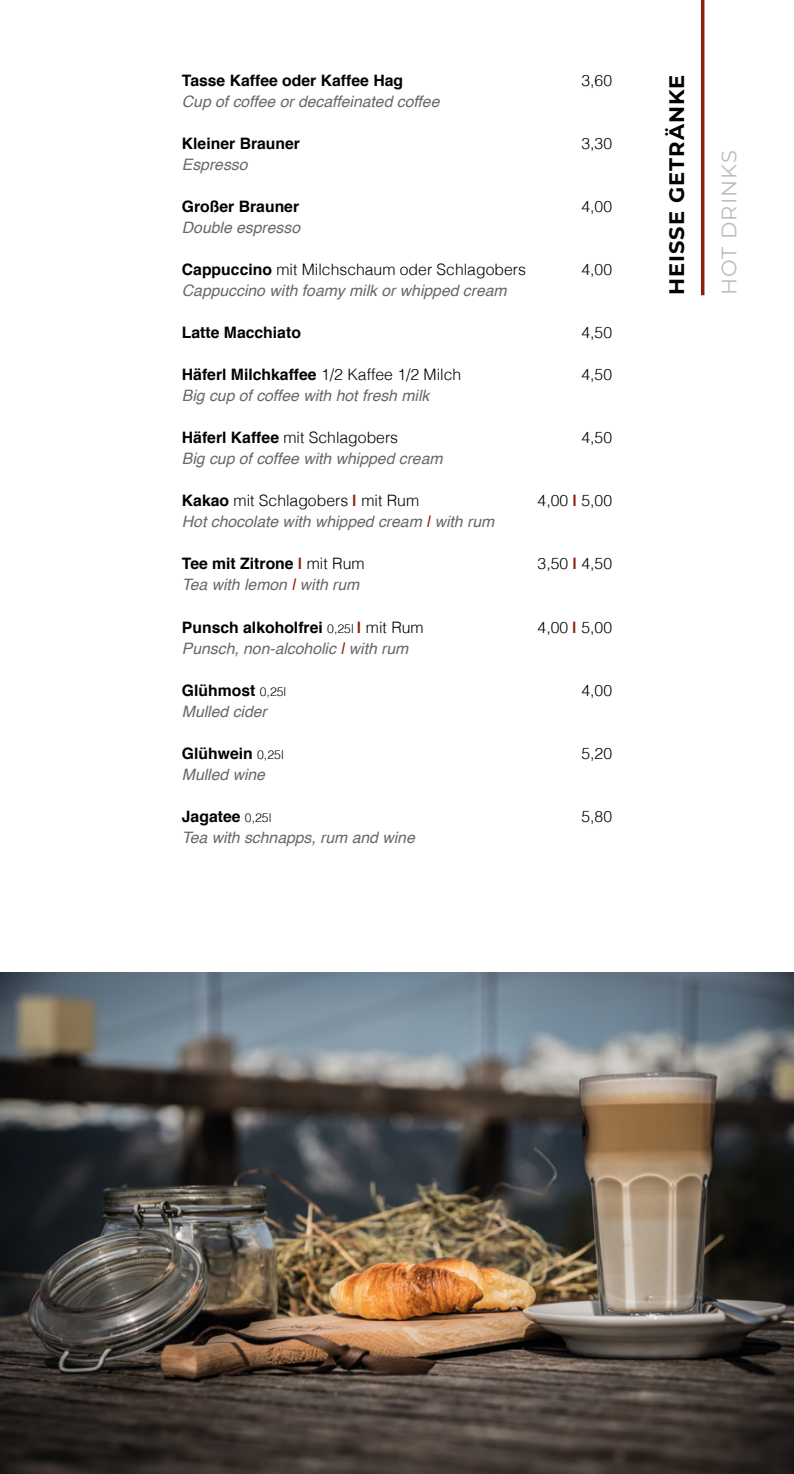
<style>
.page{position:relative;width:794px;height:1474px;background:#fff}
.page>*{position:absolute;margin:0;border:0;box-sizing:border-box;transform-origin:0 0}
.t1{font:700 21px "Montserrat";letter-spacing:.05em;color:#020203}
.t2{font:21px "Montserrat";letter-spacing:.05em;color:#bbbbba}
.t3{font:italic 15.75px "Helvetica";color:#656968}
.t4{font:700 15.75px "Helvetica";color:#020203}
.t5{font:300 15.75px "Helvetica";color:#020203}
.s1{font-weight:700}
.s2{font-weight:300}
.s3{font-weight:700;color:#891e12}
.s4{color:#891e12}
.s5{font-weight:300;font-size:12.25px}
</style>
<div class="page">
<hr style="left:701px;top:0;width:3px;height:295px;background:#891e12">
<img style="left:0;top:972px;width:794px;height:501px">
<p class="t4" style="left:182px;top:68px;width:223px">Tasse Kaffee oder Kaffee Hag</p>
<p class="t5" style="left:581px;top:67px;width:32px">3,60</p>
<p class="t3" style="left:182px;top:89px;width:259px">Cup of coffee or decaffeinated coffee</p>
<p class="t4" style="left:182px;top:131px;width:120px">Kleiner Brauner</p>
<p class="t5" style="left:581px;top:130px;width:32px">3,30</p>
<p class="t3" style="left:182px;top:152px;width:67px">Espresso</p>
<p class="t4" style="left:182px;top:194px;width:119px">Großer Brauner</p>
<p class="t5" style="left:581px;top:193px;width:32px">4,00</p>
<p class="t3" style="left:182px;top:215px;width:120px">Double espresso</p>
<p class="t5" style="left:182px;top:256px;width:345px"><span class="s1">Cappuccino</span> mit Milchschaum oder Schlagobers</p>
<p class="t5" style="left:581px;top:256px;width:32px">4,00</p>
<p class="t3" style="left:182px;top:278px;width:326px">Cappuccino with foamy milk or whipped cream</p>
<p class="t4" style="left:182px;top:320px;width:121px">Latte Macchiato</p>
<p class="t5" style="left:581px;top:319px;width:32px">4,50</p>
<p class="t4" style="left:182px;top:362px;width:281px">Häferl Milchkaffee <span class="s2">1/2 Kaffee 1/2 Milch</span></p>
<p class="t5" style="left:581px;top:361px;width:32px">4,50</p>
<p class="t3" style="left:182px;top:383px;width:249px">Big cup of coffee with hot fresh milk</p>
<p class="t5" style="left:182px;top:424px;width:218px"><span class="s1">Häferl Kaffee</span> mit Schlagobers</p>
<p class="t5" style="left:581px;top:424px;width:32px">4,50</p>
<p class="t3" style="left:182px;top:446px;width:262px">Big cup of coffee with whipped cream</p>
<p class="t5" style="left:182px;top:487px;width:239px"><span class="s1">Kakao</span> mit Schlagobers <span class="s3">|</span> mit Rum</p>
<p class="t5" style="left:537px;top:487px;width:76px">4,00 <span class="s3">|</span> 5,00</p>
<p class="t3" style="left:182px;top:509px;width:314px">Hot chocolate with whipped cream <span class="s4">|</span> with rum</p>
<p class="t4" style="left:182px;top:551px;width:184px">Tee mit Zitrone <span class="s4">|</span> <span class="s2">mit Rum</span></p>
<p class="t5" style="left:537px;top:550px;width:76px">3,50 <span class="s3">|</span> 4,50</p>
<p class="t3" style="left:182px;top:572px;width:179px">Tea with lemon <span class="s4">|</span> with rum</p>
<p class="t4" style="left:182px;top:614px;width:243px">Punsch alkoholfrei <span class="s5">0,25l</span> <span class="s4">|</span> <span class="s2">mit Rum</span></p>
<p class="t5" style="left:537px;top:613px;width:76px">4,00 <span class="s3">|</span> 5,00</p>
<p class="t3" style="left:182px;top:635px;width:228px">Punsch, non-alcoholic <span class="s4">|</span> with rum</p>
<p class="t4" style="left:182px;top:677px;width:106px">Glühmost <span class="s5">0,25l</span></p>
<p class="t5" style="left:581px;top:676px;width:32px">4,00</p>
<p class="t3" style="left:182px;top:698px;width:86px">Mulled cider</p>
<p class="t4" style="left:182px;top:740px;width:103px">Glühwein <span class="s5">0,25l</span></p>
<p class="t5" style="left:581px;top:739px;width:32px">5,20</p>
<p class="t3" style="left:182px;top:761px;width:85px">Mulled wine</p>
<p class="t4" style="left:182px;top:803px;width:91px">Jagatee <span class="s5">0,25l</span></p>
<p class="t5" style="left:581px;top:802px;width:32px">5,80</p>
<p class="t3" style="left:182px;top:824px;width:234px">Tea with schnapps, rum and wine</p>
<h1 class="t1" style="left:661px;top:295px;width:222px;rotate:-90deg">HEISSE GETRÄNKE</h1>
<h1 class="t2" style="left:714px;top:295px;width:146px;rotate:-90deg">HOT DRINKS</h1>
</div>
